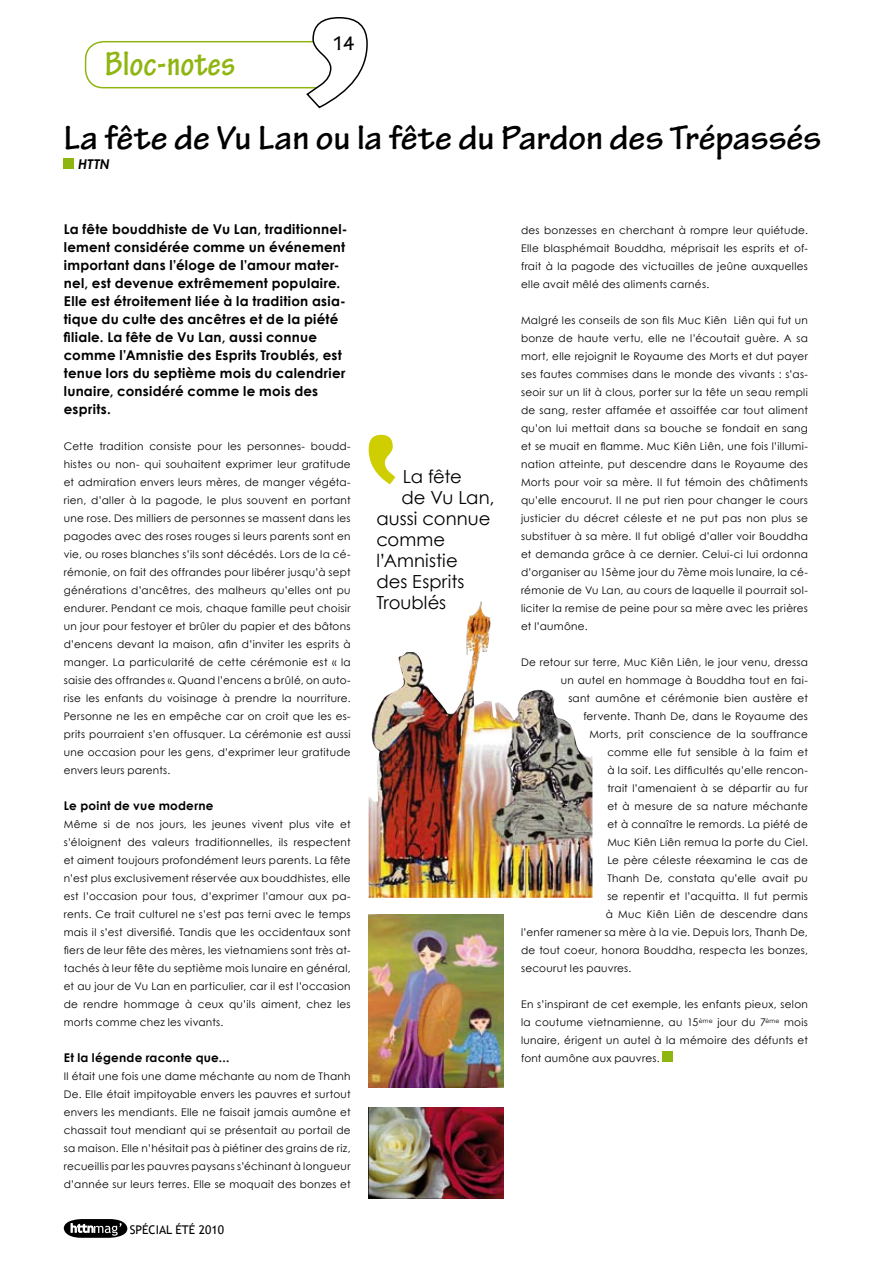
<style>
.page{position:relative;width:893px;height:1263px;background:#fff}
.page>*{position:absolute;margin:0;border:0;box-sizing:border-box;transform-origin:0 0}
.t1{font:700 36px "Tekton Pro";color:#000}
.t2{font:700 condensed 36px "Tekton Pro";color:#8fb510}
.t3{font:700 condensed 21px "Tekton Pro";color:#000}
.t4{font:18px "Century Gothic";letter-spacing:.005em;color:#000}
.t5{font:700 13.5px/18px "Century Gothic";letter-spacing:.02em;color:#000}
.t6{font:italic 700 13.5px "Century Gothic";color:#000}
.t7{font:700 12px "Century Gothic";letter-spacing:.02em;color:#000}
.t8{font:12px "Trebuchet MS";color:#000}
.t9{font:10.5px/18px "Century Gothic";letter-spacing:.025em;color:#000;text-align:justify}
</style>
<div class="page">
<img style="left:369px;top:915px;width:134px;height:172px">
<img style="left:369px;top:1107px;width:134px;height:91px">
<img style="left:369px;top:602px;width:223px;height:296px">
<svg style="left:64px;top:1219px;width:63px;height:19px"></svg>
<div style="left:85px;top:41px;width:258px;height:47px;border:2px solid #8fb510;border-radius:18px"></div>
<svg style="left:305px;top:17px;width:63px;height:92px"></svg>
<div style="left:64px;top:158px;width:10px;height:11px;background:#8fb510"></div>
<div style="left:662px;top:1052px;width:11px;height:10px;background:#8fb510"></div>
<svg style="left:369px;top:435px;width:26px;height:49px"></svg>
<h1 class="t2" style="left:105px;top:43px;width:132px">Bloc-notes</h1>
<h2 class="t3" style="left:333px;top:31px;width:23px">14</h2>
<h1 class="t1" style="left:64px;top:117px;width:759px">La fête de Vu Lan ou la fête du Pardon des Trépassés</h1>
<p class="t6" style="left:78px;top:154px;width:33px">HTTN</p>
<p class="t5" style="left:64px;top:219px;width:285px">La fête bouddhiste de Vu Lan, traditionnel&shy;lement considérée comme un événement important dans l’éloge de l’amour mater&shy;nel, est devenue extrêmement populaire.<br>Elle est étroitement liée à la tradition asia&shy;tique du culte des ancêtres et de la piété filiale. La fête de Vu Lan, aussi connue comme l’Amnistie des Esprits Troublés, est tenue lors du septième mois du calendrier lunaire, considéré comme le mois des esprits.</p>
<p class="t9" style="left:64px;top:437px;width:288px">Cette tradition consiste pour les personnes- boudd&shy;histes ou non- qui souhaitent exprimer leur gratitude et admiration envers leurs mères, de manger végéta&shy;rien, d’aller à la pagode, le plus souvent en portant une rose. Des milliers de personnes se massent dans les pagodes avec des roses rouges si leurs parents sont en vie, ou roses blanches s’ils sont décédés. Lors de la cé&shy;rémonie, on fait des offrandes pour libérer jusqu’à sept générations d’ancêtres, des malheurs qu’elles ont pu endurer. Pendant ce mois, chaque famille peut choisir un jour pour festoyer et brûler du papier et des bâtons d’encens devant la maison, afin d’inviter les esprits à manger. La particularité de cette cérémonie est « la saisie des offrandes «. Quand l’encens a brûlé, on auto&shy;rise les enfants du voisinage à prendre la nourriture.<br>Personne ne les en empêche car on croit que les es&shy;prits pourraient s’en offusquer. La cérémonie est aussi une occasion pour les gens, d’exprimer leur gratitude envers leurs parents.</p>
<p class="t7" style="left:64px;top:797px;width:151px">Le point de vue moderne</p>
<p class="t9" style="left:64px;top:815px;width:288px">Même si de nos jours, les jeunes vivent plus vite et s’éloignent des valeurs traditionnelles, ils respectent et aiment toujours profondément leurs parents. La fête n’est plus exclusivement réservée aux bouddhistes, elle est l’occasion pour tous, d’exprimer l’amour aux pa&shy;rents. Ce trait culturel ne s’est pas terni avec le temps mais il s’est diversifié. Tandis que les occidentaux sont fiers de leur fête des mères, les vietnamiens sont très at&shy;tachés à leur fête du septième mois lunaire en général, et au jour de Vu Lan en particulier, car il est l’occasion de rendre hommage à ceux qu’ils aiment, chez les morts comme chez les vivants.</p>
<p class="t7" style="left:64px;top:1049px;width:167px">Et la légende raconte que...</p>
<p class="t9" style="left:64px;top:1067px;width:288px">Il était une fois une dame méchante au nom de Thanh De. Elle était impitoyable envers les pauvres et surtout envers les mendiants. Elle ne faisait jamais aumône et chassait tout mendiant qui se présentait au portail de sa maison. Elle n’hésitait pas à piétiner des grains de riz, recueillis par les pauvres paysans s’échinant à longueur d’année sur leurs terres. Elle se moquait des bonzes et</p>
<p class="t8" style="left:130px;top:1222px;width:26px">Spécial</p>
<p class="t8" style="left:175px;top:1222px;width:50px">été 2010</p>
<h3 class="t4" style="left:403px;top:464px;width:61px">La fête</h3>
<h3 class="t4" style="left:401px;top:485px;width:95px">de Vu Lan,</h3>
<h3 class="t4" style="left:376px;top:506px;width:116px">aussi connue</h3>
<h3 class="t4" style="left:376px;top:527px;width:70px">comme</h3>
<h3 class="t4" style="left:376px;top:548px;width:83px">l’Amnistie</h3>
<h3 class="t4" style="left:376px;top:569px;width:90px">des Esprits</h3>
<h3 class="t4" style="left:376px;top:590px;width:71px">Troublés</h3>
<p class="t9" style="left:521px;top:221px;width:288px">des bonzesses en cherchant à rompre leur quiétude.<br>Elle blasphémait Bouddha, méprisait les esprits et of&shy;frait à la pagode des victuailles de jeûne auxquelles elle avait mêlé des aliments carnés.</p>
<p class="t9" style="left:521px;top:311px;width:288px">Malgré les conseils de son fils Muc Kiên Liên qui fut un bonze de haute vertu, elle ne l’écoutait guère. A sa mort, elle rejoignit le Royaume des Morts et dut payer ses fautes commises dans le monde des vivants : s’as&shy;seoir sur un lit à clous, porter sur la tête un seau rempli de sang, rester affamée et assoiffée car tout aliment qu’on lui mettait dans sa bouche se fondait en sang et se muait en flamme. Muc Kiên Liên, une fois l’illumi&shy;nation atteinte, put descendre dans le Royaume des Morts pour voir sa mère. Il fut témoin des châtiments qu’elle encourut. Il ne put rien pour changer le cours justicier du décret céleste et ne put pas non plus se substituer à sa mère. Il fut obligé d’aller voir Bouddha et demanda grâce à ce dernier. Celui-ci lui ordonna d’organiser au 15ème jour du 7ème mois lunaire, la cé&shy;rémonie de Vu Lan, au cours de laquelle il pourrait sol&shy;liciter la remise de peine pour sa mère avec les prières et l’aumône.</p>
<p class="t9" style="left:521px;top:653px;width:288px">De retour sur terre, Muc Kiên Liên, le jour venu, dressa</p>
<p class="t9" style="left:561px;top:671px;width:249px">un autel en hommage à Bouddha tout en fai-</p>
<p class="t9" style="left:568px;top:689px;width:241px">sant aumône et cérémonie bien austère et</p>
<p class="t9" style="left:583px;top:707px;width:226px">fervente. Thanh De, dans le Royaume des</p>
<p class="t9" style="left:589px;top:725px;width:220px">Morts, prit conscience de la souffrance</p>
<p class="t9" style="left:607px;top:743px;width:202px">comme elle fut sensible à la faim et</p>
<p class="t9" style="left:607px;top:761px;width:202px">à la soif. Les difficultés qu’elle rencon-</p>
<p class="t9" style="left:607px;top:779px;width:202px">trait l’amenaient à se départir au fur</p>
<p class="t9" style="left:607px;top:797px;width:202px">et à mesure de sa nature méchante</p>
<p class="t9" style="left:607px;top:815px;width:202px">et à connaître le remords. La piété de</p>
<p class="t9" style="left:607px;top:833px;width:202px">Muc Kiên Liên remua la porte du Ciel.</p>
<p class="t9" style="left:607px;top:851px;width:202px">Le père céleste réexamina le cas de</p>
<p class="t9" style="left:607px;top:869px;width:202px">Thanh De, constata qu’elle avait pu</p>
<p class="t9" style="left:607px;top:887px;width:202px">se repentir et l’acquitta. Il fut permis</p>
<p class="t9" style="left:606px;top:905px;width:204px">à Muc Kiên Liên de descendre dans</p>
<p class="t9" style="left:521px;top:923px;width:288px">l’enfer ramener sa mère à la vie. Depuis lors, Thanh De,</p>
<p class="t9" style="left:521px;top:941px;width:288px">de tout coeur, honora Bouddha, respecta les bonzes,</p>
<p class="t9" style="left:521px;top:959px;width:112px">secourut les pauvres.</p>
<p class="t9" style="left:521px;top:995px;width:288px">En s’inspirant de cet exemple, les enfants pieux, selon la coutume vietnamienne, au 15<sup>ème</sup> jour du 7<sup>ème</sup> mois lunaire, érigent un autel à la mémoire des défunts et font aumône aux pauvres.</p>
</div>
